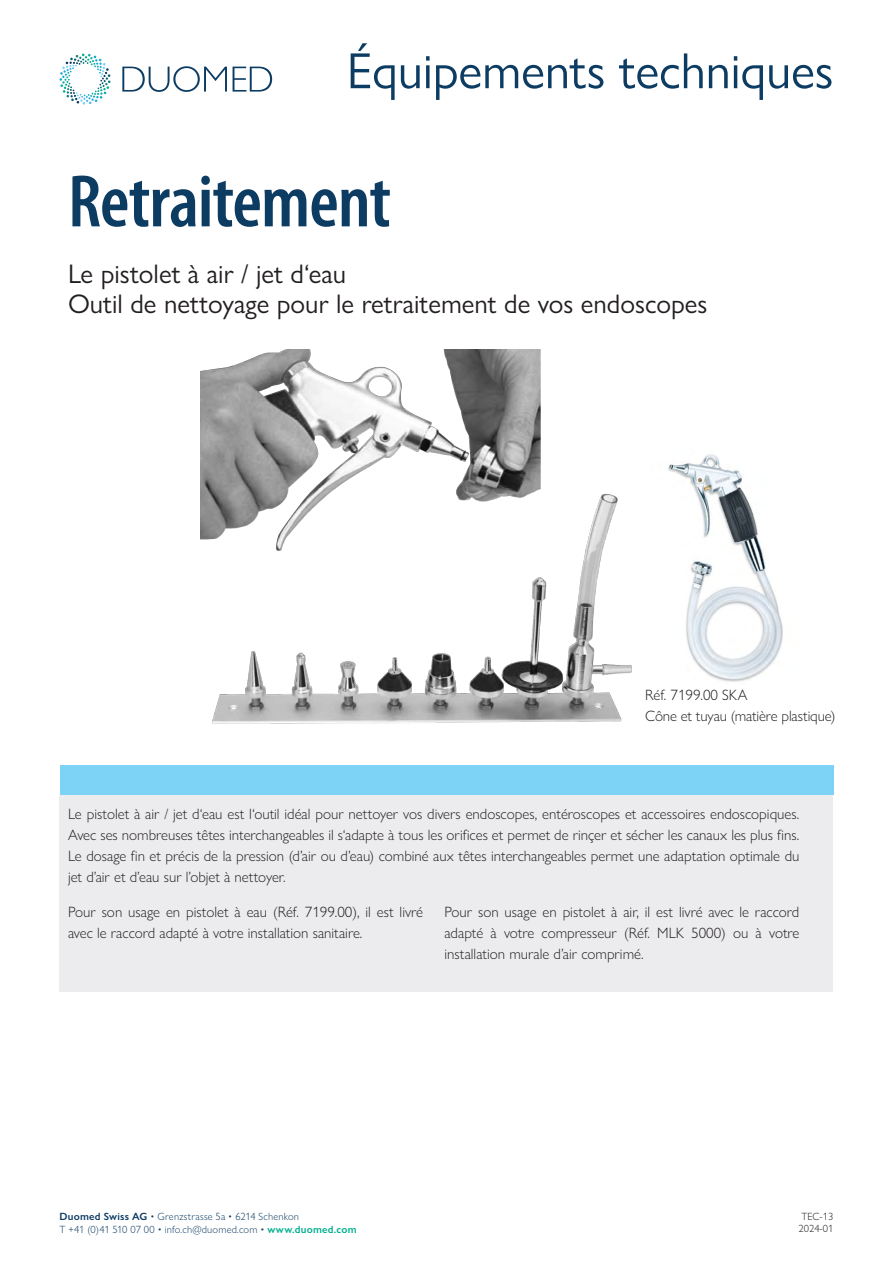
<style>
.page{position:relative;width:893px;height:1263px;background:#fff}
.page>*{position:absolute;margin:0;border:0;box-sizing:border-box;transform-origin:0 0}
.t1{font:600 condensed 75px "Myriad Pro";letter-spacing:-.01em;color:#0d3c63}
.t2{font:51px "Gill Sans Nova";letter-spacing:-.005em;color:#0d3c63}
.Titel2{font:27px "Gill Sans Nova";color:#231f20}
.Fliesstext{font:300 15px/21px "Gill Sans Nova";color:#231f20;text-align:justify}
.t3{font:300 10.5px/13.2px "Gill Sans Nova";letter-spacing:.02em;color:#0d3c63}
.t4{font:300 10.5px/12.6px "Gill Sans Nova";color:#231f20}
.s1{font-weight:600}
.s2{font-weight:600;color:#01af8f}
</style>
<div class="page">
<svg style="left:60px;top:54px;width:51px;height:51px"></svg>
<svg style="left:122px;top:66px;width:150px;height:26px"></svg>
<img style="left:212px;top:493px;width:420px;height:231px">
<img style="left:668px;top:454px;width:115px;height:228px">
<img style="left:201px;top:350px;width:340px;height:200px">
<div style="left:60px;top:795px;width:773px;height:197px;background:#ececee"></div>
<div style="left:60px;top:765px;width:773px;height:30px;background:#7cd3f6"></div>
<h2 class="t2" style="left:347px;top:40px;width:488px">Équipements techniques</h2>
<p class="t1" style="left:68px;top:155px;width:324px">Retraitement</p>
<p class="Titel2" style="left:68px;top:258px;width:280px">Le pistolet à air / jet d‘eau</p>
<p class="Titel2" style="left:68px;top:288px;width:641px">Outil de nettoyage pour le retraitement de vos endoscopes</p>
<p class="Fliesstext" style="left:645px;top:685px;width:104px">Réf. 7199.00 SKA</p>
<p class="Fliesstext" style="left:645px;top:706px;width:192px">Cône et tuyau (matière plastique)</p>
<p class="Fliesstext" style="left:68px;top:803px;width:733px">Le pistolet à air / jet d‘eau est l‘outil idéal pour nettoyer vos divers endoscopes, entéroscopes et accessoires endoscopiques.<br>Avec ses nombreuses têtes interchangeables il s‘adapte à tous les orifices et permet de rinçer et sécher les canaux les plus fins.<br>Le dosage fin et précis de la pression (d’air ou d’eau) combiné aux têtes interchangeables permet une adaptation optimale du jet d’air et d’eau sur l’objet à nettoyer.</p>
<p class="Fliesstext" style="left:68px;top:901px;width:357px">Pour son usage en pistolet à eau (Réf. 7199.00), il est livré avec le raccord adapté à votre installation sanitaire.</p>
<p class="Fliesstext" style="left:444px;top:901px;width:357px">Pour son usage en pistolet à air, il est livré avec le raccord adapté à votre compresseur (Réf. MLK 5000) ou à votre installation murale d’air comprimé.</p>
<p class="t3" style="left:60px;top:1209px;width:299px"><span class="s1">Duomed Swiss AG</span> • Grenzstrasse 5a • 6214 Schenkon<br>T +41 (0)41 510 07 00 • info.ch@duomed.com • <span class="s2">www.duomed.com</span></p>
<p class="t4" style="left:799px;top:1209px;width:36px">TEC-13<br>2024-01</p>
</div>
